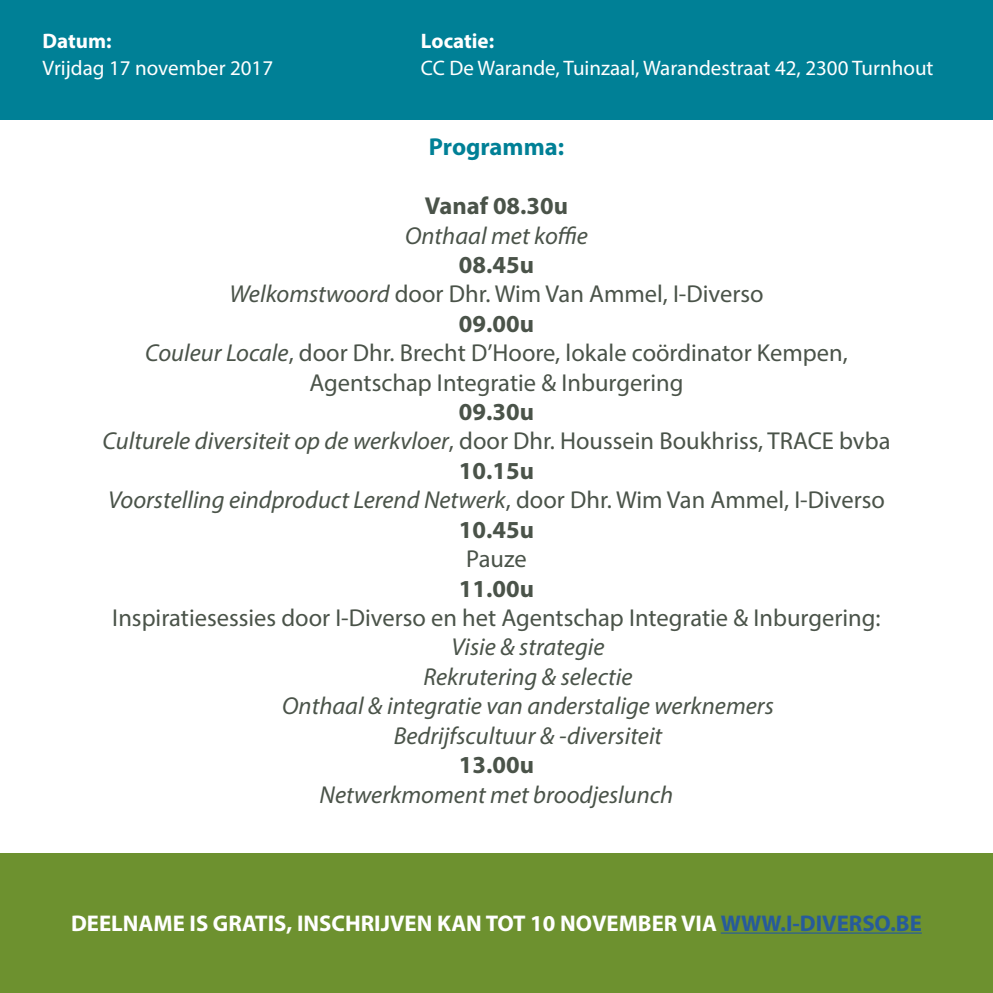
<style>
.page{position:relative;width:993px;height:993px;background:#fff}
.page>*{position:absolute;margin:0;border:0;box-sizing:border-box;transform-origin:0 0}
.t1{font:italic 24.5px/29.4px "Myriad Pro";color:#4a5349;text-align:center}
.t2{font:24.5px/29.4px "Myriad Pro";color:#4a5349;text-align:center}
.t3{font:700 24.5px "Myriad Pro";color:#4a5349}
.t4{font:700 24.5px "Myriad Pro";color:#008096}
.t5{font:700 22.75px "Myriad Pro";color:#fff}
.t6{font:21px "Myriad Pro";color:#fff}
.t7{font:700 21px "Myriad Pro";color:#fff}
.s1{font-weight:700}
.s2{font-style:italic}
.s3{font-weight:700;font-style:normal}
.s4{font-style:normal}
.s5{color:#275b9b}
</style>
<div class="page">
<div style="left:0;top:0;width:992px;height:119px;background:#008096"></div>
<div style="left:0;top:853px;width:992px;height:139px;background:#6d912f"></div>
<hr style="left:720px;top:932px;width:201px;height:1px;background:#275b9b">
<p class="t7" style="left:43px;top:27px;width:71px">Datum:</p>
<p class="t7" style="left:421px;top:27px;width:75px">Locatie:</p>
<p class="t6" style="left:43px;top:55px;width:232px">Vrijdag 17 november 2017</p>
<p class="t6" style="left:421px;top:55px;width:514px">CC De Warande, Tuinzaal, Warandestraat 42, 2300 Turnhout</p>
<p class="t4" style="left:429px;top:131px;width:137px">Programma:</p>
<p class="t3" style="left:424px;top:190px;width:145px">Vanaf 08.30u</p>
<p class="t1" style="left:405px;top:220px;width:184px">Onthaal met koffie</p>
<p class="t2" style="left:145px;top:249px;width:704px"><span class="s1">08.45u<br></span><span class="s2">Welkomstwoord</span> door Dhr. Wim Van Ammel, I-Diverso<br><span class="s1">09.00u<br></span><span class="s2">Couleur Locale</span>, door Dhr. Brecht D’Hoore, lokale coördinator Kempen, Agentschap Integratie &amp; Inburgering</p>
<p class="t1" style="left:102px;top:396px;width:789px"><span class="s3">09.30u<br></span>Culturele diversiteit op de werkvloer<span class="s4">, door Dhr. Houssein Boukhriss, TRACE bvba </span><span class="s3">10.15u<br></span>Voorstelling eindproduct Lerend Netwerk<span class="s4">, door Dhr. Wim Van Ammel, I-Diverso </span><span class="s3">10.45u</span></p>
<p class="t2" style="left:466px;top:543px;width:62px">Pauze</p>
<p class="t3" style="left:459px;top:572px;width:77px">11.00u</p>
<p class="t2" style="left:112px;top:602px;width:769px">Inspiratiesessies door I-Diverso en het Agentschap Integratie &amp; Inburgering:</p>
<p class="t1" style="left:282px;top:632px;width:493px">Visie &amp; strategie<br>Rekrutering &amp; selectie<br>Onthaal &amp; integratie van anderstalige werknemers<br>Bedrijfscultuur &amp; -diversiteit</p>
<p class="t3" style="left:459px;top:748px;width:77px">13.00u</p>
<p class="t1" style="left:319px;top:779px;width:355px">Netwerkmoment met broodjeslunch</p>
<p class="t5" style="left:71px;top:907px;width:852px">DEELNAME IS GRATIS, INSCHRIJVEN KAN TOT 10 NOVEMBER VIA <span class="s5">WWW.I-DIVERSO.BE</span></p>
</div>
